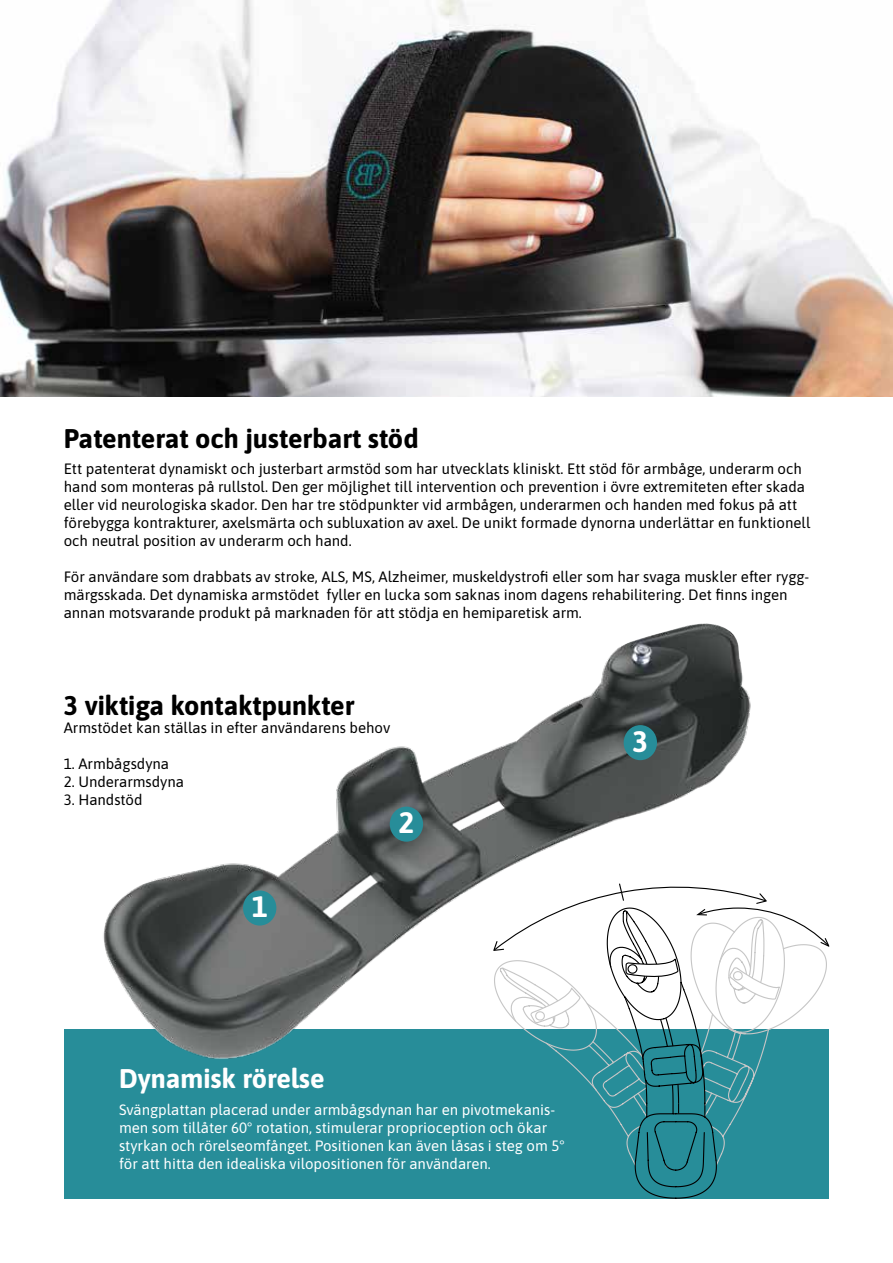
<style>
.page{position:relative;width:893px;height:1263px;background:#fff}
.page>*{position:absolute;margin:0;border:0;box-sizing:border-box;transform-origin:0 0}
.t1{font:700 29.55px "Asap";color:#fff}
.t2{font:700 27px "Asap";color:#000}
.t3{font:700 27px "Asap";color:#fff}
.t4{font:15px/18px "Asap";color:#000}
.t5{font:15px/18px "Asap";color:#fff}
</style>
<div class="page">
<div style="left:64px;top:1029px;width:765px;height:170px;background:#278d99"></div>
<svg style="left:569px;top:893px;width:260px;height:306px"></svg>
<img style="left:103px;top:623px;width:651px;height:440px">
<div style="left:390px;top:806px;width:33px;height:36px;background:#278d99;border-radius:50%"></div>
<div style="left:624px;top:725px;width:33px;height:35px;background:#278d99;border-radius:50%"></div>
<div style="left:243px;top:890px;width:33px;height:35px;background:#278d99;border-radius:50%"></div>
<img style="left:0;top:0;width:893px;height:397px">
<h2 class="t2" style="left:64px;top:419px;width:356px">Patenterat och justerbart stöd</h2>
<p class="t4" style="left:64px;top:459px;width:748px">Ett patenterat dynamiskt och justerbart armstöd som har utvecklats kliniskt. Ett stöd för armbåge, underarm och hand som monteras på rullstol. Den ger möjlighet till intervention och prevention i övre extremiteten efter skada eller vid neurologiska skador. Den har tre stödpunkter vid armbågen, underarmen och handen med fokus på att förebygga kontrakturer, axelsmärta och subluxation av axel. De unikt formade dynorna underlättar en funktionell och neutral position av underarm och hand.</p>
<p class="t4" style="left:64px;top:567px;width:747px">För användare som drabbats av stroke, ALS, MS, Alzheimer, muskeldystrofi eller som har svaga muskler efter rygg&shy;märgsskada. Det dynamiska armstödet fyller en lucka som saknas inom dagens rehabilitering. Det finns ingen annan motsvarande produkt på marknaden för att stödja en hemiparetisk arm.</p>
<h2 class="t2" style="left:64px;top:687px;width:292px">3 viktiga kontaktpunkter</h2>
<p class="t4" style="left:64px;top:718px;width:328px">Armstödet kan ställas in efter användarens behov</p>
<p class="t4" style="left:64px;top:754px;width:107px">1. Armbågsdyna</p>
<p class="t4" style="left:64px;top:772px;width:122px">2. Underarmsdyna</p>
<p class="t4" style="left:64px;top:790px;width:80px">3. Handstöd</p>
<h1 class="t1" style="left:399px;top:802px;width:17px">2</h1>
<h1 class="t1" style="left:252px;top:886px;width:17px">1</h1>
<h2 class="t3" style="left:119px;top:1060px;width:207px">Dynamisk rörelse</h2>
<p class="t5" style="left:119px;top:1099px;width:447px">Svängplattan placerad under armbågsdynan har en pivotmekanis&shy;men som tillåter 60° rotation, stimulerar proprioception och ökar styrkan och rörelseomfånget. Positionen kan även låsas i steg om 5° för att hitta den idealiska vilopositionen för användaren.</p>
<h1 class="t1" style="left:632px;top:721px;width:17px">3</h1>
</div>
